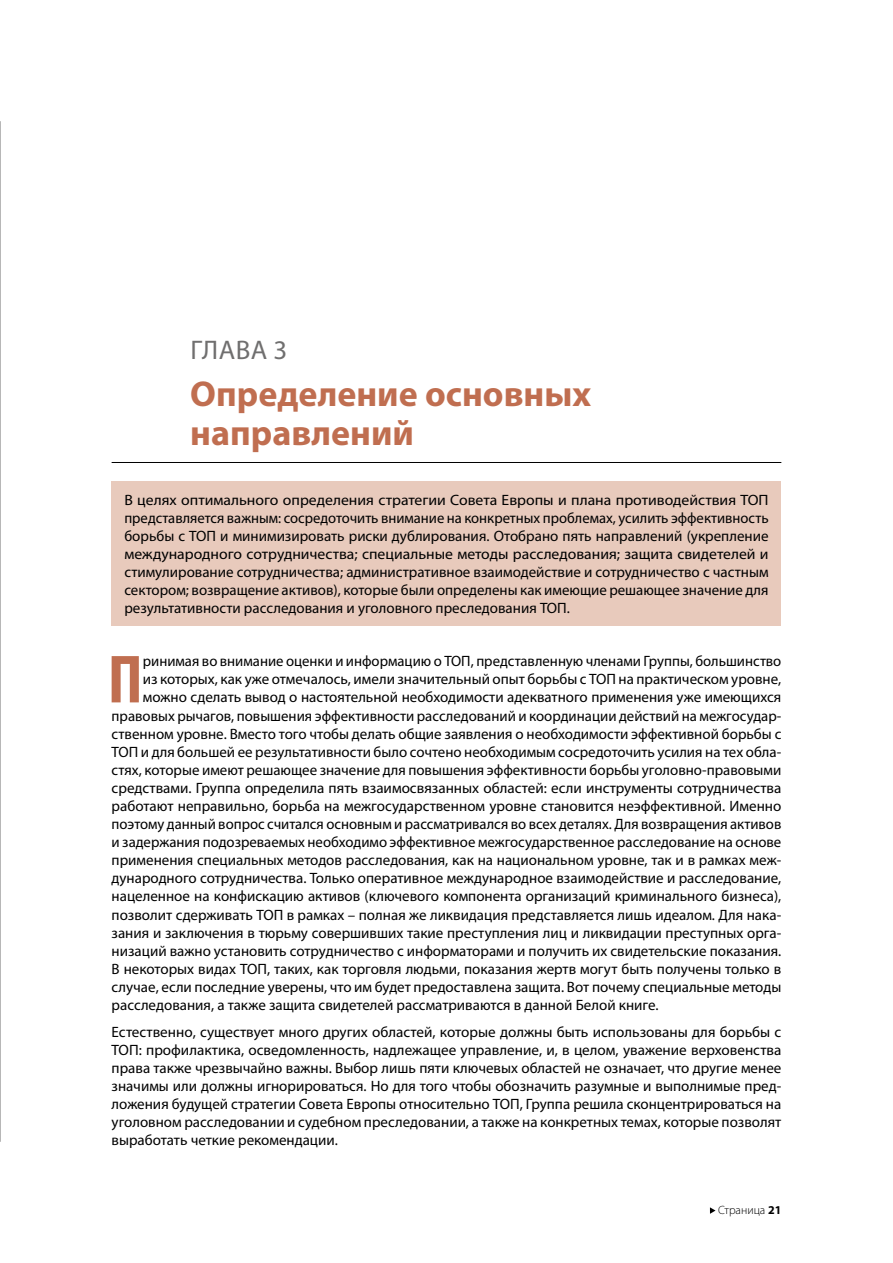
<style>
.page{position:relative;width:893px;height:1263px;background:#fff}
.page>*{position:absolute;margin:0;border:0;box-sizing:border-box;transform-origin:0 0}
.t1{font:700 condensed 68.7px "Myriad Pro";color:#c06e50}
.t2{font:700 36px/39px "Myriad Pro";color:#c06e50}
.t3{font:27px "Myriad Pro";letter-spacing:.02em;color:#706f6f}
.t4{font:15px/18px "Myriad Pro";color:#000;text-align:justify}
.t5{font:15px/18px "Myriad Pro";color:#000;text-align:justify;scale:1.05 1}
.t6{font:300 12px "Myriad Pro";color:#000}
.s1{font-weight:700}
</style>
<div class="page">
<svg style="left:710px;top:1207px;width:5px;height:7px"></svg>
<hr style="left:112px;top:462px;width:669px;height:1px;background:#000">
<div style="left:112px;top:481px;width:669px;height:145px;background:#e8cabc"></div>
<hr style="left:0;top:121px;width:1px;height:1021px;background:#706f6f">
<h3 class="t3" style="left:191px;top:333px;width:98px">ГЛАВА 3</h3>
<h2 class="t2" style="left:190px;top:373px;width:402px">Определение основных направлений</h2>
<p class="t5" style="left:124px;top:491px;width:615px">В целях оптимального определения стратегии Совета Европы и плана противодействия ТОП представляется важным: сосредоточить внимание на конкретных проблемах, усилить эффективность борьбы с ТОП и минимизировать риски дублирования. Отобрано пять направлений (укрепление международного сотрудничества; специальные методы расследования; защита свидетелей и стимулирование сотрудничества; административное взаимодействие и сотрудничество с частным сектором; возвращение активов), которые были определены как имеющие решающее значение для результативности расследования и уголовного преследования ТОП.</p>
<h1 class="t1" style="left:108px;top:637px;width:37px">П</h1>
<p class="t4" style="left:143px;top:652px;width:640px">ринимая во внимание оценки и информацию о ТОП, представленную членами Группы, большинство</p>
<p class="t4" style="left:143px;top:670px;width:640px">из которых, как уже отмечалось, имели значительный опыт борьбы с ТОП на практическом уровне,</p>
<p class="t4" style="left:143px;top:688px;width:640px">можно сделать вывод о настоятельной необходимости адекватного применения уже имеющихся</p>
<p class="t4" style="left:112px;top:706px;width:671px">правовых рычагов, повышения эффективности расследований и координации действий на межгосудар-</p>
<p class="t4" style="left:112px;top:724px;width:671px">ственном уровне. Вместо того чтобы делать общие заявления о необходимости эффективной борьбы с</p>
<p class="t4" style="left:112px;top:742px;width:671px">ТОП и для большей ее результативности было сочтено необходимым сосредоточить усилия на тех обла-</p>
<p class="t4" style="left:112px;top:760px;width:671px">стях, которые имеют решающее значение для повышения эффективности борьбы уголовно-правовыми</p>
<p class="t4" style="left:112px;top:779px;width:671px">средствами. Группа определила пять взаимосвязанных областей: если инструменты сотрудничества</p>
<p class="t4" style="left:112px;top:797px;width:671px">работают неправильно, борьба на межгосударственном уровне становится неэффективной. Именно</p>
<p class="t4" style="left:112px;top:815px;width:671px">поэтому данный вопрос считался основным и рассматривался во всех деталях. Для возвращения активов</p>
<p class="t4" style="left:112px;top:833px;width:671px">и задержания подозреваемых необходимо эффективное межгосударственное расследование на основе</p>
<p class="t4" style="left:112px;top:851px;width:671px">применения специальных методов расследования, как на национальном уровне, так и в рамках меж-</p>
<p class="t4" style="left:112px;top:869px;width:671px">дународного сотрудничества. Только оперативное международное взаимодействие и расследование,</p>
<p class="t4" style="left:112px;top:887px;width:671px">нацеленное на конфискацию активов (ключевого компонента организаций криминального бизнеса),</p>
<p class="t4" style="left:112px;top:905px;width:671px">позволит сдерживать ТОП в рамках – полная же ликвидация представляется лишь идеалом. Для нака-</p>
<p class="t4" style="left:112px;top:923px;width:671px">зания и заключения в тюрьму совершивших такие преступления лиц и ликвидации преступных орга-</p>
<p class="t4" style="left:112px;top:941px;width:671px">низаций важно установить сотрудничество с информаторами и получить их свидетельские показания.</p>
<p class="t4" style="left:112px;top:959px;width:671px">В некоторых видах ТОП, таких, как торговля людьми, показания жертв могут быть получены только в</p>
<p class="t4" style="left:112px;top:978px;width:671px">случае, если последние уверены, что им будет предоставлена защита. Вот почему специальные методы</p>
<p class="t4" style="left:112px;top:996px;width:549px">расследования, а также защита свидетелей рассматриваются в данной Белой книге.</p>
<p class="t4" style="left:112px;top:1022px;width:671px">Естественно, существует много других областей, которые должны быть использованы для борьбы с ТОП: профилактика, осведомленность, надлежащее управление, и, в целом, уважение верховенства права также чрезвычайно важны. Выбор лишь пяти ключевых областей не означает, что другие менее значимы или должны игнорироваться. Но для того чтобы обозначить разумные и выполнимые пред&shy;ложения будущей стратегии Совета Европы относительно ТОП, Группа решила сконцентрироваться на уголовном расследовании и судебном преследовании, а также на конкретных темах, которые позволят выработать четкие рекомендации.</p>
<p class="t6" style="left:718px;top:1202px;width:65px">Страница <span class="s1">21</span></p>
</div>
